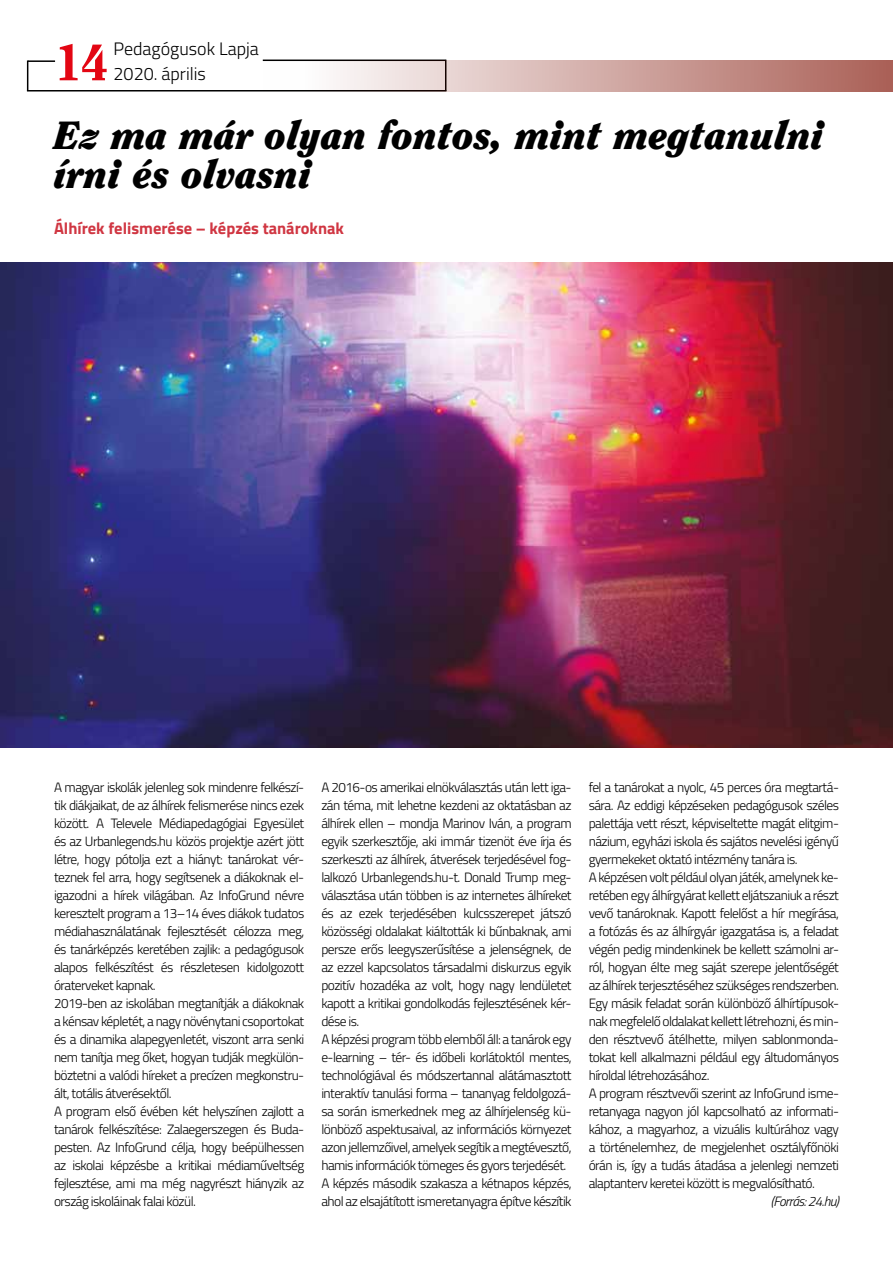
<style>
.page{position:relative;width:893px;height:1263px;background:#fff}
.page>*{position:absolute;margin:0;border:0;box-sizing:border-box;transform-origin:0 0}
.t1{font:800 51px "Clearface Std";color:#e30613}
.t2{font:italic 900 39px/39.6px "Clearface Std";color:#000}
.t3{font:300 18px/24.3px "Titillium Web";color:#000}
.t4{font:700 16.5px "Titillium Web";color:#d03642}
.t5{font:300 13.5px/18px "Titillium Web";letter-spacing:-.04em;color:#000}
.t6{font:italic 300 13.5px "Titillium Web";letter-spacing:-.04em;color:#000}
</style>
<div class="page">
<img style="left:0;top:263px;width:893px;height:484px">
<hr style="left:27px;top:90px;width:419px;height:2px;background:#000">
<hr style="left:27px;top:60px;width:1px;height:31px;background:#000">
<hr style="left:28px;top:60px;width:27px;height:2px;background:#000">
<hr style="left:263px;top:60px;width:182px;height:1px;background:#000">
<svg style="left:264px;top:60px;width:629px;height:32px;background:#d0ada8"></svg>
<h1 class="t1" style="left:54px;top:31px;width:56px">14</h1>
<h3 class="t3" style="left:114px;top:36px;width:147px">Pedagógusok Lapja<br>2020. április</h3>
<h2 class="t2" style="left:54px;top:115px;width:772px">Ez ma már olyan fontos, mint megtanulni írni és olvasni</h2>
<p class="t4" style="left:54px;top:216px;width:292px">Álhírek felismerése – képzés tanároknak</p>
<p class="t5" style="left:54px;top:778px;width:252px">A magyar iskolák jelenleg sok mindenre felkészí&shy;tik diákjaikat, de az álhírek felismerése nincs ezek között. A Televele Médiapedagógiai Egyesület és az Urbanlegends.hu közös projektje azért jött létre, hogy pótolja ezt a hiányt: tanárokat vér&shy;teznek fel arra, hogy segítsenek a diákoknak el&shy;igazodni a hírek világában. Az InfoGrund névre keresztelt program a 13–14 éves diákok tudatos médiahasználatának fejlesztését célozza meg, és tanárképzés keretében zajlik: a pedagógusok alapos felkészítést és részletesen kidolgozott óraterveket kapnak.<br>2019-ben az iskolában megtanítják a diákoknak a kénsav képletét, a nagy növénytani csoportokat és a dinamika alapegyenletét, viszont arra senki nem tanítja meg őket, hogyan tudják megkülön&shy;böztetni a valódi híreket a precízen megkonstru&shy;ált, totális átverésektől.<br>A program első évében két helyszínen zajlott a tanárok felkészítése: Zalaegerszegen és Buda&shy;pesten. Az InfoGrund célja, hogy beépülhessen az iskolai képzésbe a kritikai médiaműveltség fejlesztése, ami ma még nagyrészt hiányzik az ország iskoláinak falai közül.</p>
<p class="t5" style="left:321px;top:778px;width:252px">A 2016-os amerikai elnökválasztás után lett iga&shy;zán téma, mit lehetne kezdeni az oktatásban az álhírek ellen – mondja Marinov Iván, a program egyik szerkesztője, aki immár tizenöt éve írja és szerkeszti az álhírek, átverések terjedésével fog&shy;lalkozó Urbanlegends.hu-t. Donald Trump meg&shy;választása után többen is az internetes álhíreket és az ezek terjedésében kulcsszerepet játszó közösségi oldalakat kiáltották ki bűnbaknak, ami persze erős leegyszerűsítése a jelenségnek, de az ezzel kapcsolatos társadalmi diskurzus egyik pozitív hozadéka az volt, hogy nagy lendületet kapott a kritikai gondolkodás fejlesztésének kér&shy;dése is.<br>A képzési program több elemből áll: a tanárok egy e-learning – tér- és időbeli korlátoktól mentes, technológiával és módszertannal alátámasztott interaktív tanulási forma – tananyag feldolgozá&shy;sa során ismerkednek meg az álhírjelenség kü&shy;lönböző aspektusaival, az információs környezet azon jellemzőivel, amelyek segítik a megtévesztő, hamis információk tömeges és gyors terjedését.<br>A képzés második szakasza a kétnapos képzés, ahol az elsajátított ismeretanyagra építve készítik</p>
<p class="t5" style="left:589px;top:777px;width:252px">fel a tanárokat a nyolc, 45 perces óra megtartá&shy;sára. Az eddigi képzéseken pedagógusok széles palettája vett részt, képviseltette magát elitgim&shy;názium, egyházi iskola és sajátos nevelési igényű gyermekeket oktató intézmény tanára is.<br>A képzésen volt például olyan játék, amelynek ke&shy;retében egy álhírgyárat kellett eljátszaniuk a részt vevő tanároknak. Kapott felelőst a hír megírása, a fotózás és az álhírgyár igazgatása is, a feladat végén pedig mindenkinek be kellett számolni ar&shy;ról, hogyan élte meg saját szerepe jelentőségét az álhírek terjesztéséhez szükséges rendszerben.<br>Egy másik feladat során különböző álhírtípusok&shy;nak megfelelő oldalakat kellett létrehozni, és min&shy;den résztvevő átélhette, milyen sablonmonda&shy;tokat kell alkalmazni például egy áltudományos híroldal létrehozásához.<br>A program résztvevői szerint az InfoGrund isme&shy;retanyaga nagyon jól kapcsolható az informati&shy;kához, a magyarhoz, a vizuális kultúrához vagy a történelemhez, de megjelenhet osztályfőnöki órán is, így a tudás átadása a jelenlegi nemzeti alaptanterv keretei között is megvalósítható.</p>
<p class="t6" style="left:771px;top:1191px;width:70px">(Forrás: 24.hu)</p>
</div>
